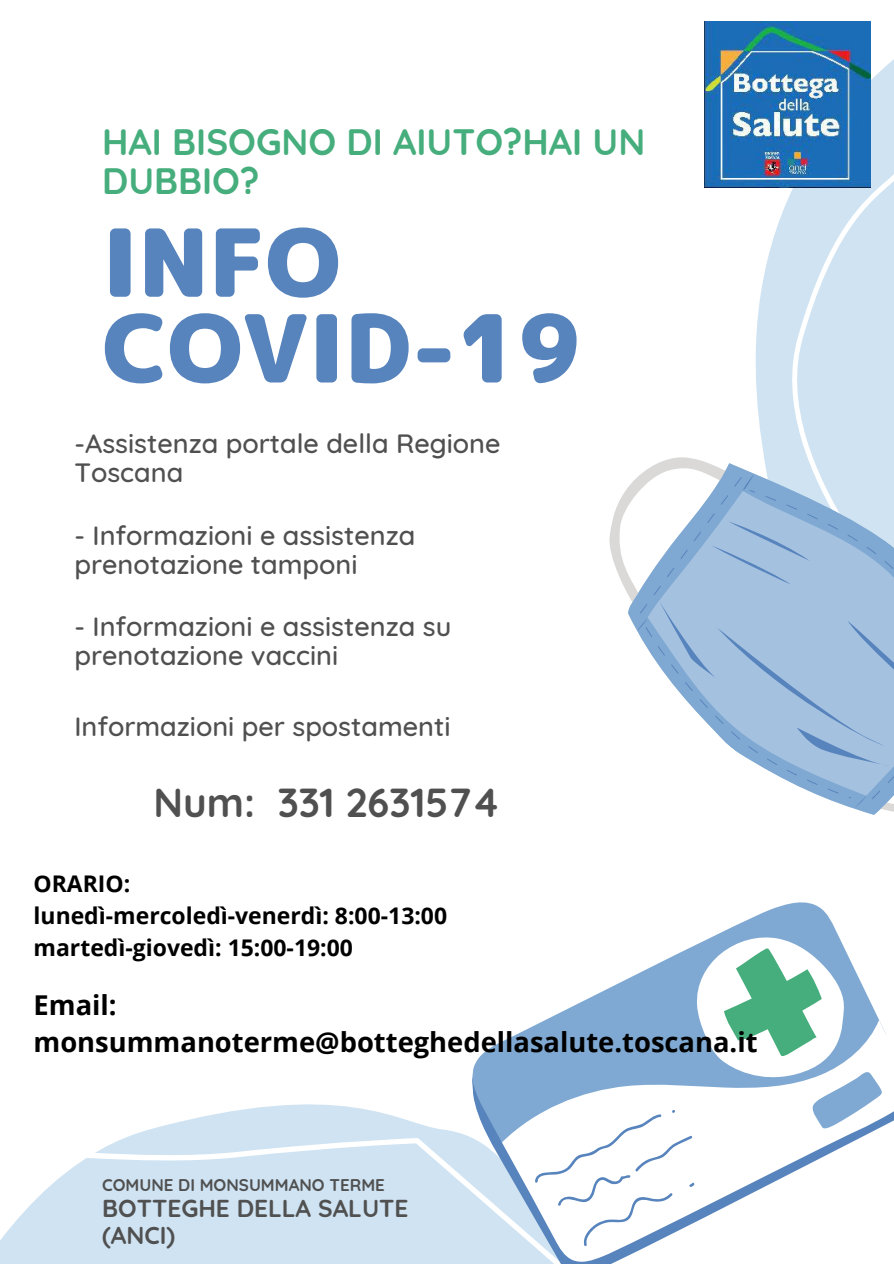
<style>
.page{position:relative;width:894px;height:1264px;background:#fff}
.page>*{position:absolute;margin:0;border:0;box-sizing:border-box;transform-origin:0 0}
.t1{font:93.6px/85.7px "rounded mplus 1 p black";color:#5784bd}
.t2{font:700 40.35px "Quicksand";color:#505050}
.t3{font:700 36.6px/39.3px "Quicksand";color:#46ae7c}
.t4{font:700 27.3px/37.2px "Open Sans";color:#000}
.t5{font:500 27px/29.1px "Quicksand";color:#505050}
.t6{font:700 24.45px/27px "Quicksand";color:#505050}
.t7{font:700 22.95px "Open Sans";color:#000}
.t8{font:700 16.95px "Quicksand";color:#505050}
</style>
<div class="page">
<svg style="left:0;top:1104px;width:471px;height:159px;fill:#cfe3f2"></svg>
<svg style="left:851px;top:21px;width:42px;height:57px"></svg>
<svg style="left:705px;top:78px;width:188px;height:349px;fill:#cfe3f2"></svg>
<svg style="left:760px;top:427px;width:133px;height:6px"></svg>
<svg style="left:609px;top:433px;width:284px;height:122px"></svg>
<svg style="left:612px;top:457px;width:281px;height:358px;fill:#a5c1e0"></svg>
<svg style="left:459px;top:902px;width:371px;height:353px"></svg>
<svg style="left:487px;top:919px;width:399px;height:122px"></svg>
<svg style="left:471px;top:1041px;width:422px;height:222px"></svg>
<svg style="left:719px;top:944px;width:106px;height:117px"></svg>
<img style="left:704px;top:22px;width:166px;height:165px">
<p class="t3" style="left:102px;top:121px;width:544px">HAI BISOGNO DI AIUTO?HAI UN<br>DUBBIO?</p>
<p class="t1" style="left:102px;top:218px;width:479px">INFO<br>COVID-19</p>
<p class="t5" style="left:74px;top:428px;width:427px">-Assistenza portale della Regione<br>Toscana</p>
<p class="t5" style="left:74px;top:520px;width:342px">- Informazioni e assistenza prenotazione tamponi</p>
<p class="t5" style="left:74px;top:611px;width:378px">- Informazioni e assistenza su prenotazione vaccini</p>
<p class="t5" style="left:74px;top:711px;width:377px">Informazioni per spostamenti</p>
<p class="t2" style="left:153px;top:776px;width:348px">Num: 331 2631574</p>
<p class="t7" style="left:34px;top:867px;width:98px">ORARIO:</p>
<p class="t7" style="left:34px;top:899px;width:415px">lunedì-mercoledì-venerdì: 8:00-13:00</p>
<p class="t7" style="left:34px;top:931px;width:321px">martedì-giovedì: 15:00-19:00</p>
<p class="t4" style="left:34px;top:986px;width:725px">Email: monsummanoterme@botteghedellasalute.toscana.it</p>
<p class="t8" style="left:102px;top:1174px;width:284px">COMUNE DI MONSUMMANO TERME</p>
<p class="t6" style="left:102px;top:1194px;width:308px">BOTTEGHE DELLA SALUTE (ANCI)</p>
</div>
